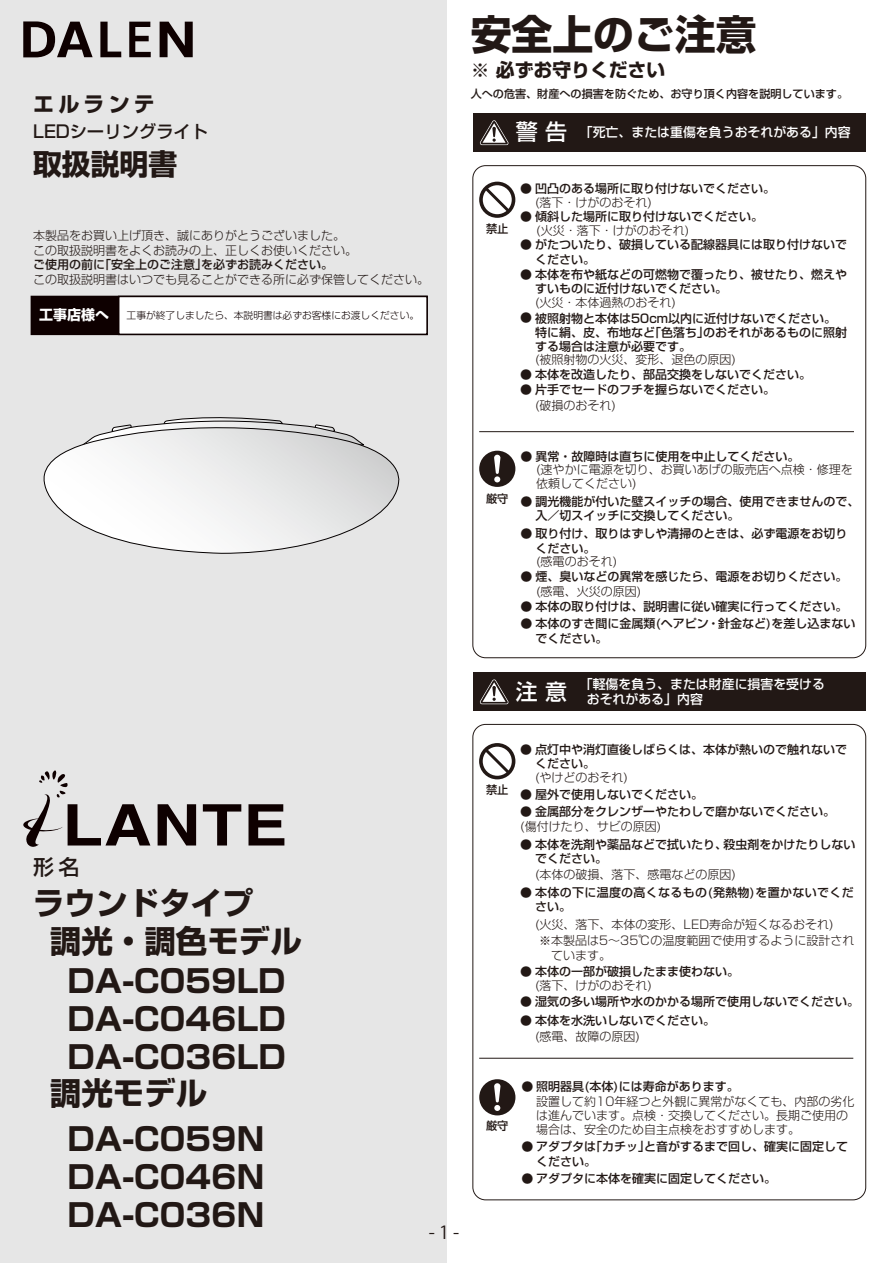
<style>
.page{position:relative;width:893px;height:1263px;background:#fff}
.page>*{position:absolute;margin:0;border:0;box-sizing:border-box;transform-origin:0 0}
.t1{font:700 40.8px "Shin Go";color:#221815}
.t2{font:700 31.5px/37.8px "Shin Go";color:#221815}
.t3{font:700 28.8px "Shin Go";color:#221815}
.t4{font:500 21.9px "Shin Go";color:#fff}
.t5{font:700 21px "Shin Go";letter-spacing:.2em;color:#221815}
.t6{font:500 21px "Shin Go";color:#221815}
.t7{font:700 18.9px "Shin Go";color:#221815}
.t8{font:18px "Koz Go Pro";color:#221815}
.t9{font:500 17.25px "Shin Go";color:#221815}
.t10{font:700 13.95px "Shin Go";color:#fff}
.t11{font:500 12.9px/15.5px "Shin Go";color:#fff}
.t12{font:500 12px/14.4px "Shin Go";color:#221815}
.t13{font:300 12px/14.4px "Shin Go";color:#221815}
.t14{font:500 12px/14.4px "Shin Go";letter-spacing:.025em;color:#221815}
.t15{font:500 11.4px "Shin Go";color:#221815}
.t16{font:500 11.1px "Shin Go";color:#221815}
.t17{font:300 9.75px "Shin Go";color:#0e0000}
.s1{font-weight:500}
.s2{font-size:21.9px}
.s3{font-weight:300}
</style>
<div class="page">
<div style="left:0;top:0;width:446px;height:1263px;background:#e6e6e6"></div>
<div style="left:31px;top:296px;width:397px;height:39px;background:#0e0000"></div>
<svg style="left:23px;top:21px;width:70px;height:36px"></svg>
<svg style="left:100px;top:22px;width:21px;height:35px"></svg>
<svg style="left:129px;top:22px;width:22px;height:35px"></svg>
<svg style="left:160px;top:22px;width:33px;height:35px"></svg>
<div style="left:119px;top:296px;width:308px;height:38px;background:#fff"></div>
<div style="left:118px;top:296px;width:310px;height:39px;border:2px solid #0e0000"></div>
<div style="left:479px;top:1079px;width:36px;height:36px;background:#221815;border-radius:50%"></div>
<svg style="left:494px;top:1083px;width:6px;height:28px"></svg>
<div style="left:479px;top:451px;width:36px;height:36px;background:#221815;border-radius:50%"></div>
<svg style="left:494px;top:455px;width:6px;height:27px"></svg>
<div style="left:479px;top:182px;width:36px;height:36px;background:#221815;border-radius:50%"></div>
<svg style="left:483px;top:185px;width:29px;height:29px"></svg>
<div style="left:473px;top:114px;width:393px;height:38px;background:#221815"></div>
<svg style="left:480px;top:120px;width:29px;height:26px"></svg>
<div style="left:473px;top:673px;width:393px;height:38px;background:#221815"></div>
<svg style="left:480px;top:679px;width:29px;height:26px"></svg>
<hr style="left:479px;top:431px;width:375px;height:1px;background:#221815">
<hr style="left:479px;top:1058px;width:374px;height:1px;background:#221815">
<div style="left:479px;top:743px;width:36px;height:36px;background:#221815;border-radius:50%"></div>
<svg style="left:483px;top:747px;width:29px;height:29px"></svg>
<svg style="left:44px;top:417px;width:356px;height:136px"></svg>
<svg style="left:23px;top:770px;width:127px;height:77px"></svg>
<svg style="left:158px;top:804px;width:38px;height:41px"></svg>
<svg style="left:203px;top:804px;width:38px;height:41px"></svg>
<svg style="left:248px;top:804px;width:36px;height:41px"></svg>
<p class="t5" style="left:33px;top:90px;width:123px">エルランテ</p>
<p class="t9" style="left:33px;top:120px;width:177px">LEDシーリングライト</p>
<p class="t3" style="left:33px;top:145px;width:146px">取扱説明書</p>
<p class="t13" style="left:33px;top:228px;width:397px">本製品をお買い上げ頂き、誠にありがとうございました。<br>この取扱説明書をよくお読みの上、正しくお使いください。<br><span class="s1">ご使用の前に｢安全上のご注意｣を必ずお読みください。<br></span>この取扱説明書はいつでも見ることができる所に必ず保管してください。</p>
<p class="t10" style="left:39px;top:306px;width:71px">工事店様へ</p>
<p class="t17" style="left:127px;top:309px;width:294px">工事が終了しましたら、本説明書は必ずお客様にお渡しください。</p>
<p class="t1" style="left:471px;top:7px;width:288px">安全上のご注意</p>
<p class="t16" style="left:471px;top:86px;width:379px">人への危害、財産への損害を防ぐため、お守り頂く内容を説明しています。</p>
<p class="t7" style="left:471px;top:57px;width:196px">※ 必ずお守りください</p>
<p class="t11" style="left:516px;top:124px;width:336px"><span class="s2">警 告</span> 「死亡、または重傷を負うおそれがある」内容</p>
<p class="t15" style="left:486px;top:221px;width:24px">禁止</p>
<p class="t12" style="left:535px;top:180px;width:241px;text-indent:-15px"><span class="s3">●</span> 凹凸のある場所に取り付けないでください。<span class="s3">(落下・けがのおそれ)</span></p>
<p class="t12" style="left:536px;top:209px;width:228px;text-indent:-16px"><span class="s3">●</span> 傾斜した場所に取り付けないでください。<span class="s3">(火災・落下・けがのおそれ)</span></p>
<p class="t12" style="left:535px;top:237px;width:313px;text-indent:-15px"><span class="s3">●</span> がたついたり、破損している配線器具には取り付けないでください。</p>
<p class="t12" style="left:535px;top:266px;width:313px;text-indent:-15px"><span class="s3">●</span> 本体を布や紙などの可燃物で覆ったり、被せたり、燃えやすいものに近付けないでください。<br><span class="s3">(火災・本体過熱のおそれ)</span></p>
<p class="t12" style="left:535px;top:310px;width:313px;text-indent:-15px"><span class="s3">●</span> 被照射物と本体は50cm以内に近付けないでください。特に絹、皮、布地など｢色落ち｣のおそれがあるものに照射する場合は注意が必要です。</p>
<p class="t13" style="left:535px;top:352px;width:202px">(被照射物の火災、変形、退色の原因)</p>
<p class="t13" style="left:535px;top:397px;width:82px">(破損のおそれ)</p>
<p class="t12" style="left:520px;top:367px;width:292px"><span class="s3">●</span> 本体を改造したり、部品交換をしないでください。</p>
<p class="t12" style="left:520px;top:382px;width:256px"><span class="s3">●</span> 片手でセードのフチを握らないでください。</p>
<p class="t6" style="left:33px;top:853px;width:48px">形名</p>
<p class="t2" style="left:33px;top:883px;width:222px">ラウンドタイプ</p>
<p class="t2" style="left:50px;top:920px;width:254px">調光・調色モデル</p>
<p class="t2" style="left:68px;top:961px;width:220px;text-align:justify">DA-C059LD DA-C046LD DA-C036LD</p>
<p class="t2" style="left:68px;top:1069px;width:198px;line-height:45.8px;text-indent:-18px">調光モデル<br>DA-C059N</p>
<p class="t2" style="left:68px;top:1156px;width:198px">DA-C046N<br>DA-C036N</p>
<p class="t8" style="left:429px;top:1220px;width:32px">- 1 -</p>
<p class="t15" style="left:486px;top:491px;width:24px">厳守</p>
<p class="t13" style="left:536px;top:449px;width:318px;line-height:13.2px;text-indent:-16px">● <span class="s1">異常・故障時は直ちに使用を中止してください。<br></span>(速やかに電源を切り、お買いあげの販売店へ点検・修理を</p>
<p class="t13" style="left:536px;top:476px;width:102px">依頼してください)</p>
<p class="t12" style="left:535px;top:494px;width:325px;text-indent:-15px"><span class="s3">●</span> 調光機能が付いた壁スイッチの場合、使用できませんので、入／切スイッチに交換してください。</p>
<p class="t12" style="left:535px;top:526px;width:313px;text-indent:-15px"><span class="s3">●</span> 取り付け、取りはずしや清掃のときは、必ず電源をお切りください。</p>
<p class="t13" style="left:536px;top:554px;width:82px">(感電のおそれ)</p>
<p class="t12" style="left:536px;top:569px;width:313px;text-indent:-16px"><span class="s3">●</span> 煙、臭いなどの異常を感じたら、電源をお切りください。<span class="s3">(感電、火災の原因)</span></p>
<p class="t12" style="left:520px;top:598px;width:328px"><span class="s3">●</span> 本体の取り付けは、説明書に従い確実に行ってください。</p>
<p class="t12" style="left:535px;top:616px;width:322px;text-indent:-15px"><span class="s3">●</span> 本体のすき間に金属類(ヘアピン・針金など)を差し込まないでください。</p>
<p class="t4" style="left:516px;top:677px;width:53px">注 意</p>
<p class="t11" style="left:587px;top:675px;width:240px;text-indent:-7px">「軽傷を負う、または財産に損害を受けるおそれがある」内容</p>
<p class="t15" style="left:486px;top:783px;width:24px">禁止</p>
<p class="t12" style="left:535px;top:741px;width:314px;text-indent:-15px"><span class="s3">●</span> 点灯中や消灯直後しばらくは、本体が熱いので触れないでください。<br><span class="s3">(やけどのおそれ)</span></p>
<p class="t12" style="left:520px;top:787px;width:184px"><span class="s3">●</span> 屋外で使用しないでください。</p>
<p class="t12" style="left:520px;top:803px;width:316px;line-height:15.5px"><span class="s3">●</span> 金属部分をクレンザーやたわしで磨かないでください。<span class="s3">(傷付けたり、サビの原因)</span></p>
<p class="t12" style="left:535px;top:836px;width:322px;line-height:14.9px;text-indent:-15px"><span class="s3">●</span> 本体を洗剤や薬品などで拭いたり、殺虫剤をかけたりしないでください。<br><span class="s3">(本体の破損、落下、感電などの原因)</span></p>
<p class="t14" style="left:535px;top:884px;width:320px;text-indent:-15px"><span class="s3">●</span> 本体の下に温度の高くなるもの(発熱物)を置かないでください。</p>
<p class="t13" style="left:539px;top:915px;width:317px;line-height:16.5px;text-indent:-4px">(火災、落下、本体の変形、LED寿命が短くなるおそれ)<br>※本製品は5～35℃の温度範囲で使用するように設計され</p>
<p class="t13" style="left:535px;top:947px;width:77px">　 ています。</p>
<p class="t12" style="left:535px;top:964px;width:206px;text-indent:-15px"><span class="s3">●</span> 本体の一部が破損したまま使わない。<span class="s3">(落下、けがのおそれ)</span></p>
<p class="t12" style="left:520px;top:994px;width:340px">● 湿気の多い場所や水のかかる場所で使用しないでください。</p>
<p class="t12" style="left:535px;top:1011px;width:182px;line-height:16px;text-indent:-15px">● 本体を水洗いしないでください。<span class="s3">(感電、故障の原因)</span></p>
<p class="t15" style="left:486px;top:1119px;width:24px">厳守</p>
<p class="t13" style="left:536px;top:1079px;width:320px;text-indent:-15px">● <span class="s1">照明器具(本体)には寿命があります。<br></span>設置して約10年経つと外観に異常がなくても、内部の劣化は進んでいます。点検・交換してください。長期ご使用の場合は、安全のため自主点検をおすすめします。</p>
<p class="t12" style="left:536px;top:1139px;width:313px;text-indent:-15px"><span class="s3">●</span> アダプタは｢カチッ｣と音がするまで回し、確実に固定してください。</p>
<p class="t12" style="left:521px;top:1171px;width:256px"><span class="s3">●</span> アダプタに本体を確実に固定してください。</p>
</div>
